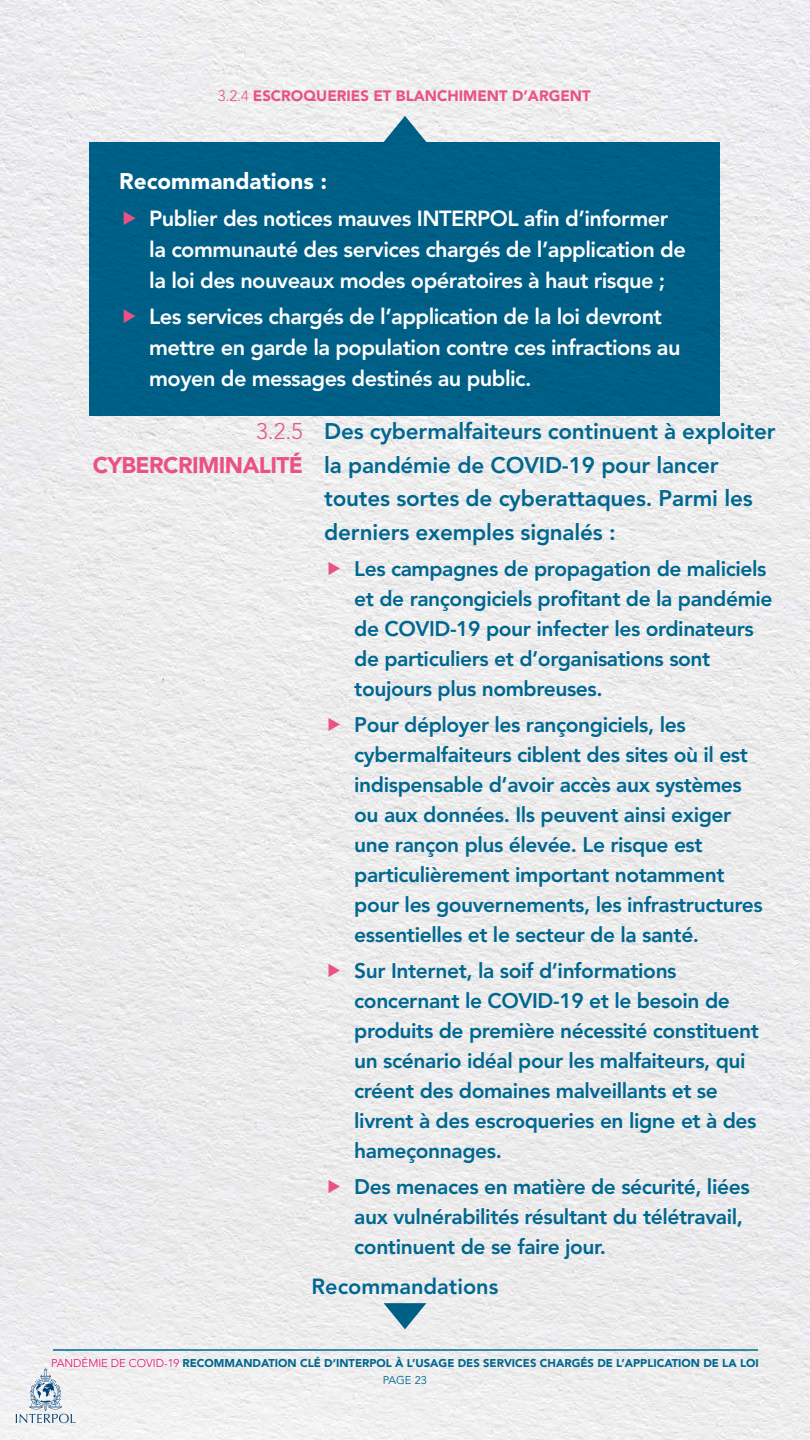
<style>
.page{position:relative;width:810px;height:1440px;background:#fff}
.page>*{position:absolute;margin:0;border:0;box-sizing:border-box;transform-origin:0 0}
.TXT{font:800 22.5px/33.8px "Avenir LT Std";letter-spacing:-.01em;color:#006791}
.TXT_HEADER_02{font:900 22.5px/33.8px "Avenir LT Std";letter-spacing:-.025em;color:#ea5283;text-align:right}
.TXT-2{font:900 22.5px "Avenir LT Std";color:#fff}
.t1{font:800 21.75px/30.8px "Avenir LT Std";letter-spacing:-.025em;color:#fff}
.TXT-3{font:800 21.75px "Avenir LT Std";color:#006791}
.t2{font:800 21px/30px "Avenir LT Std";letter-spacing:-.02em;color:#006791}
.TXT_HEADER_02-2{font:900 15px "Avenir LT Std";color:#ea5283}
.t3{font:900 11.25px/16.8px "Avenir LT Std";color:#006791;text-align:center}
.s1{font-weight:300}
.s2{font-weight:300;color:#ed0677}
.s3{font-weight:400}
</style>
<div class="page">
<img style="left:0;top:0;width:810px;height:1440px">
<hr style="left:53px;top:1349px;width:705px;height:2px;background:#006791">
<svg style="left:16px;top:1369px;width:59px;height:54px"></svg>
<svg style="left:384px;top:1303px;width:42px;height:26px"></svg>
<svg style="left:384px;top:116px;width:42px;height:26px"></svg>
<div style="left:89px;top:142px;width:631px;height:274px;background:#005f87"></div>
<svg style="left:329px;top:562px;width:11px;height:13px"></svg>
<svg style="left:329px;top:718px;width:11px;height:13px"></svg>
<svg style="left:329px;top:964px;width:11px;height:13px"></svg>
<svg style="left:329px;top:1180px;width:11px;height:13px"></svg>
<p class="TXT_HEADER_02-2" style="left:218px;top:87px;width:374px"><span class="s1">3.2.4</span> ESCROQUERIES ET BLANCHIMENT D’ARGENT</p>
<p class="TXT-2" style="left:119px;top:168px;width:209px">Recommandations :</p>
<p class="t1" style="left:149px;top:203px;width:538px">Publier des notices mauves INTERPOL afin d’informer la communauté des services chargés de l’application de la loi des nouveaux modes opératoires à haut risque ;</p>
<p class="t1" style="left:149px;top:302px;width:533px">Les services chargés de l’application de la loi devront mettre en garde la population contre ces infractions au moyen de messages destinés au public.</p>
<p class="TXT_HEADER_02" style="left:93px;top:414px;width:212px"><span class="s1">3.2.5<br></span>CYBERCRIMINALITÉ</p>
<p class="TXT" style="left:324px;top:414px;width:453px">Des cybermalfaiteurs continuent à exploiter la pandémie de COVID-19 pour lancer toutes sortes de cyberattaques. Parmi les derniers exemples signalés :</p>
<p class="t2" style="left:354px;top:554px;width:420px">Les campagnes de propagation de maliciels et de rançongiciels profitant de la pandémie de COVID-19 pour infecter les ordinateurs de particuliers et d’organisations sont toujours plus nombreuses.</p>
<p class="t2" style="left:354px;top:710px;width:410px">Pour déployer les rançongiciels, les cybermalfaiteurs ciblent des sites où il est indispensable d’avoir accès aux systèmes ou aux données. Ils peuvent ainsi exiger une rançon plus élevée. Le risque est particulièrement important notamment pour les gouvernements, les infrastructures essentielles et le secteur de la santé.</p>
<p class="t2" style="left:354px;top:956px;width:406px">Sur Internet, la soif d’informations concernant le COVID-19 et le besoin de produits de première nécessité constituent un scénario idéal pour les malfaiteurs, qui créent des domaines malveillants et se livrent à des escroqueries en ligne et à des hameçonnages.</p>
<p class="t2" style="left:354px;top:1172px;width:397px">Des menaces en matière de sécurité, liées aux vulnérabilités résultant du télétravail, continuent de se faire jour.</p>
<p class="TXT-3" style="left:312px;top:1274px;width:188px">Recommandations</p>
<p class="t3" style="left:51px;top:1354px;width:709px"><span class="s2">PANDÉMIE DE COVID-19</span> RECOMMANDATION CLÉ D’INTERPOL À L’USAGE DES SERVICES CHARGÉS DE L’APPLICATION DE LA LOI<br><span class="s3">PAGE 23</span></p>
</div>
